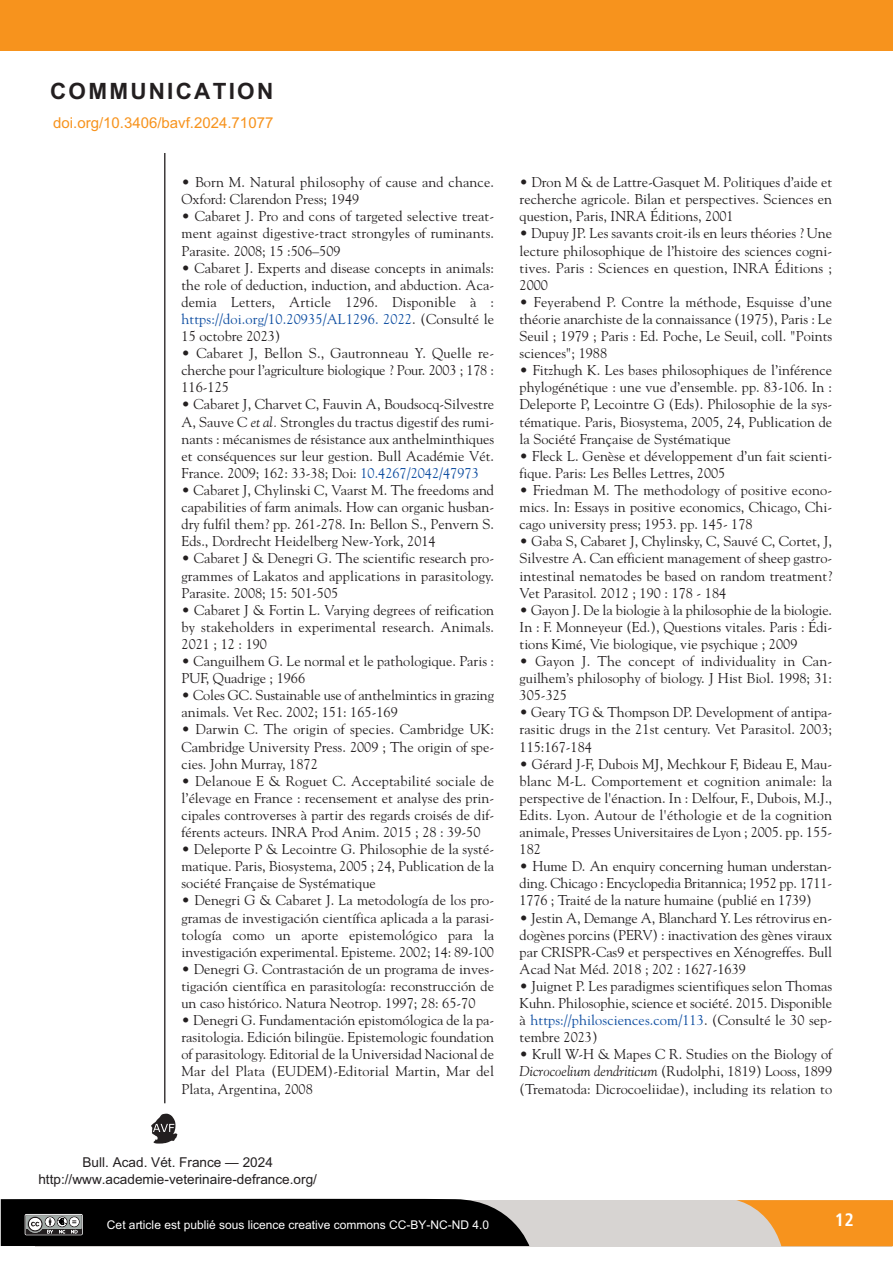
<style>
.page{position:relative;width:893px;height:1263px;background:#fff}
.page>*{position:absolute;margin:0;border:0;box-sizing:border-box;transform-origin:0 0}
.t1{font:700 22.5px "Arial";letter-spacing:.1em;color:#231f20}
.t2{font:700 condensed 18px "Frutiger";color:#fff}
.t3{font:15px "Arial";color:#f7931d}
.t4{font:14.25px/17.1px "Goudy";color:#231f20;text-align:justify}
.t5{font:13.65px/16.4px "Arial";color:#231f20;text-align:center}
.t6{font:12px "Arial";color:#fff}
.s1{color:#0d4da1}
.s2{font-style:italic}
</style>
<div class="page">
<div style="left:35px;top:1199px;width:856px;height:47px;background:#d7d4d2"></div>
<svg style="left:736px;top:1200px;width:157px;height:46px"></svg>
<svg style="left:151px;top:1113px;width:26px;height:31px"></svg>
<div style="left:0;top:0;width:893px;height:51px;background:#f7931d"></div>
<hr style="left:164px;top:153px;width:1px;height:950px;background:#231f20">
<svg style="left:1px;top:1198px;width:528px;height:48px;background:#131313"></svg>
<h1 class="t1" style="left:50px;top:76px;width:225px">COMMUNICATION</h1>
<p class="t3" style="left:53px;top:114px;width:222px">doi.org/10.3406/bavf.2024.71077</p>
<p class="t4" style="left:182px;top:174px;width:314px">• Born M. Natural philosophy of cause and chance.<br>Oxford: Clarendon Press; 1949</p>
<p class="t4" style="left:182px;top:208px;width:314px">• Cabaret J. Pro and cons of targeted selective treat&shy;ment against digestive-tract strongyles of ruminants.<br>Parasite. 2008; 15 :506–509</p>
<p class="t4" style="left:182px;top:259px;width:314px">• Cabaret J. Experts and disease concepts in animals: the role of deduction, induction, and abduction. Aca&shy;demia Letters, Article 1296. Disponible à : <span class="s1">https://doi.org/10.20935/AL1296. 2022</span>. (Consulté le 15 octobre 2023)</p>
<p class="t4" style="left:182px;top:345px;width:314px">• Cabaret J, Bellon S., Gautronneau Y. Quelle re&shy;cherche pour l’agriculture biologique ? Pour. 2003 ; 178 :<br>116-125</p>
<p class="t4" style="left:182px;top:396px;width:314px">• Cabaret J, Charvet C, Fauvin A, Boudsocq-Silvestre A, Sauve C <span class="s2">et al.</span> Strongles du tractus digestif des rumi&shy;nants : mécanismes de résistance aux anthelminthiques et conséquences sur leur gestion. Bull Académie Vét.<br>France. 2009; 162: 33-38; Doi: <span class="s1">10.4267/2042/47973</span></p>
<p class="t4" style="left:182px;top:481px;width:314px">• Cabaret J, Chylinski C, Vaarst M. The freedoms and capabilities of farm animals. How can organic husban&shy;dry fulfil them? pp. 261-278. In: Bellon S., Penvern S.<br>Eds., Dordrecht Heidelberg New-York, 2014</p>
<p class="t4" style="left:182px;top:550px;width:314px">• Cabaret J &amp; Denegri G. The scientific research pro&shy;grammes of Lakatos and applications in parasitology.<br>Parasite. 2008; 15: 501-505</p>
<p class="t4" style="left:182px;top:601px;width:314px">• Cabaret J &amp; Fortin L. Varying degrees of reification by stakeholders in experimental research. Animals.<br>2021 ; 12 : 190</p>
<p class="t4" style="left:182px;top:652px;width:314px">• Canguilhem G. Le normal et le pathologique. Paris :<br>PUF, Quadrige ; 1966</p>
<p class="t4" style="left:182px;top:687px;width:314px">• Coles GC. Sustainable use of anthelmintics in grazing animals. Vet Rec. 2002; 151: 165-169</p>
<p class="t4" style="left:182px;top:721px;width:314px">• Darwin C. The origin of species. Cambridge UK:<br>Cambridge University Press. 2009 ; The origin of spe&shy;cies. John Murray, 1872</p>
<p class="t4" style="left:182px;top:772px;width:314px">• Delanoue E &amp; Roguet C. Acceptabilité sociale de l’élevage en France : recensement et analyse des prin&shy;cipales controverses à partir des regards croisés de dif&shy;férents acteurs. INRA Prod Anim. 2015 ; 28 : 39-50</p>
<p class="t4" style="left:182px;top:841px;width:314px">• Deleporte P &amp; Lecointre G. Philosophie de la systé&shy;matique. Paris, Biosystema, 2005 ; 24, Publication de la société Française de Systématique</p>
<p class="t4" style="left:182px;top:892px;width:314px">• Denegri G &amp; Cabaret J. La metodología de los pro&shy;gramas de investigación científica aplicada a la parasi&shy;tología como un aporte epistemológico para la investigación experimental. Episteme. 2002; 14: 89-100</p>
<p class="t4" style="left:181px;top:960px;width:314px">• Denegri G. Contrastación de un programa de inves&shy;tigación científica en parasitología: reconstrucción de un caso histórico. Natura Neotrop. 1997; 28: 65-70</p>
<p class="t4" style="left:181px;top:1012px;width:314px">• Denegri G. Fundamentación epistomólogica de la pa&shy;rasitologia. Edición bilingüe. Epistemologic foundation of parasitology. Editorial de la Universidad Nacional de Mar del Plata (EUDEM)-Editorial Martin, Mar del Plata, Argentina, 2008</p>
<p class="t5" style="left:38px;top:1154px;width:280px">Bull. Acad. Vét. France — 2024 http://www.academie-veterinaire-defrance.org/</p>
<p class="t6" style="left:107px;top:1217px;width:384px">Cet article est publié sous licence creative commons CC-BY-NC-ND 4.0</p>
<p class="t4" style="left:520px;top:174px;width:314px">• Dron M &amp; de Lattre-Gasquet M. Politiques d’aide et recherche agricole. Bilan et perspectives. Sciences en question, Paris, INRA Éditions, 2001</p>
<p class="t4" style="left:520px;top:225px;width:314px">• Dupuy JP. Les savants croit-ils en leurs théories ? Une lecture philosophique de l’histoire des sciences cogni&shy;tives. Paris : Sciences en question, INRA Éditions ; 2000</p>
<p class="t4" style="left:520px;top:293px;width:314px">• Feyerabend P. Contre la méthode, Esquisse d’une théorie anarchiste de la connaissance (1975), Paris : Le Seuil ; 1979 ; Paris : Ed. Poche, Le Seuil, coll. "Points sciences"; 1988</p>
<p class="t4" style="left:520px;top:362px;width:314px">• Fitzhugh K. Les bases philosophiques de l’inférence phylogénétique : une vue d’ensemble. pp. 83-106. In :<br>Deleporte P, Lecointre G (Eds). Philosophie de la sys&shy;tématique. Paris, Biosystema, 2005, 24, Publication de la Société Française de Systématique</p>
<p class="t4" style="left:520px;top:447px;width:314px">• Fleck L. Genèse et développement d’un fait scienti&shy;fique. Paris: Les Belles Lettres, 2005</p>
<p class="t4" style="left:520px;top:481px;width:314px">• Friedman M. The methodology of positive econo&shy;mics. In: Essays in positive economics, Chicago, Chi&shy;cago university press; 1953. pp. 145- 178</p>
<p class="t4" style="left:520px;top:533px;width:314px">• Gaba S, Cabaret J, Chylinsky, C, Sauvé C, Cortet, J, Silvestre A. Can efficient management of sheep gastro&shy;intestinal nematodes be based on random treatment?<br>Vet Parasitol. 2012 ; 190 : 178 - 184</p>
<p class="t4" style="left:520px;top:601px;width:314px">• Gayon J. De la biologie à la philosophie de la biologie.<br>In : F. Monneyeur (Ed.), Questions vitales. Paris : Édi&shy;tions Kimé, Vie biologique, vie psychique ; 2009</p>
<p class="t4" style="left:520px;top:652px;width:314px">• Gayon J. The concept of individuality in Can&shy;guilhem’s philosophy of biology. J Hist Biol. 1998; 31:<br>305-325</p>
<p class="t4" style="left:520px;top:704px;width:314px">• Geary TG &amp; Thompson DP. Development of antipa&shy;rasitic drugs in the 21st century. Vet Parasitol. 2003; 115:167-184</p>
<p class="t4" style="left:520px;top:755px;width:314px">• Gérard J-F, Dubois MJ, Mechkour F, Bideau E, Mau&shy;blanc M-L. Comportement et cognition animale: la perspective de l'énaction. In : Delfour, F., Dubois, M.J., Edits. Lyon. Autour de l'éthologie et de la cognition animale, Presses Universitaires de Lyon ; 2005. pp. 155- 182</p>
<p class="t4" style="left:520px;top:858px;width:314px">• Hume D. An enquiry concerning human understan&shy;ding. Chicago : Encyclopedia Britannica; 1952 pp. 1711- 1776 ; Traité de la nature humaine (publié en 1739)</p>
<p class="t4" style="left:520px;top:909px;width:314px">• Jestin A, Demange A, Blanchard Y. Les rétrovirus en&shy;dogènes porcins (PERV) : inactivation des gènes viraux par CRISPR-Cas9 et perspectives en Xénogreffes. Bull Acad Nat Méd. 2018 ; 202 : 1627-1639</p>
<p class="t4" style="left:520px;top:977px;width:314px">• Juignet P. Les paradigmes scientifiques selon Thomas Kuhn. Philosophie, science et société. 2015. Disponible à <span class="s1">https://philosciences.com/113</span>. (Consulté le 30 sep&shy;tembre 2023)</p>
<p class="t4" style="left:520px;top:1046px;width:314px">• Krull W-H &amp; Mapes C R. Studies on the Biology of <span class="s2">Dicrocoelium dendriticum</span> (Rudolphi, 1819) Looss, 1899 (Trematoda: Dicrocoeliidae), including its relation to</p>
<p class="t2" style="left:835px;top:1213px;width:20px">12</p>
</div>
